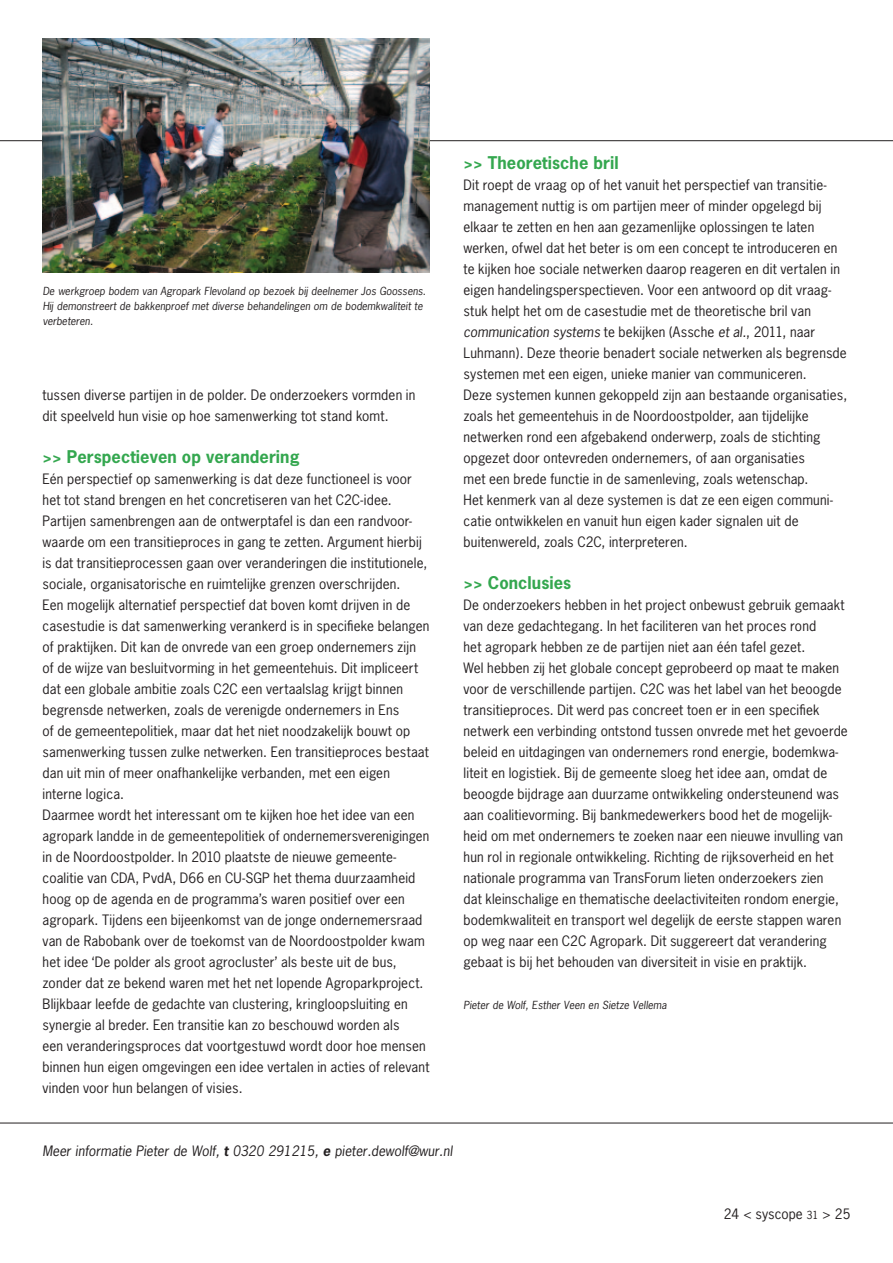
<style>
.page{position:relative;width:893px;height:1263px;background:#fff}
.page>*{position:absolute;margin:0;border:0;box-sizing:border-box;transform-origin:0 0}
.t1{font:700 16.5px "News Gothic";letter-spacing:.005em;color:#34a74f}
.t2{font:13.5px/21px "News Gothic";letter-spacing:.01em;color:#231f20}
.t3{font:italic 13.5px "News Gothic";color:#231f20}
.t4{font:italic 10.5px/15px "News Gothic";color:#231f20}
.s1{font-style:italic}
.s2{font-weight:700}
.s3{font-size:10.5px}
</style>
<div class="page">
<hr style="left:0;top:1123px;width:893px;height:1px;background:#231f20">
<hr style="left:0;top:140px;width:893px;height:1px;background:#231f20">
<img style="left:43px;top:38px;width:386px;height:234px">
<p class="t4" style="left:43px;top:283px;width:385px">De werkgroep bodem van Agropark Flevoland op bezoek bij deelnemer Jos Goossens.<br>Hij demonstreert de bakkenproef met diverse behandelingen om de bodemkwaliteit te verbeteren.</p>
<p class="t2" style="left:43px;top:384px;width:374px">tussen diverse partijen in de polder. De onderzoekers vormden in dit speelveld hun visie op hoe samenwerking tot stand komt.</p>
<p class="t1" style="left:43px;top:445px;width:259px">&gt;&gt; Perspectieven op verandering</p>
<p class="t2" style="left:43px;top:468px;width:388px">Eén perspectief op samenwerking is dat deze functioneel is voor het tot stand brengen en het concretiseren van het C2C-idee.<br>Partijen samenbrengen aan de ontwerptafel is dan een randvoor&shy;waarde om een transitieproces in gang te zetten. Argument hierbij is dat transitieprocessen gaan over veranderingen die institutionele, sociale, organisatorische en ruimtelijke grenzen overschrijden.<br>Een mogelijk alternatief perspectief dat boven komt drijven in de casestudie is dat samenwerking verankerd is in specifieke belangen of praktijken. Dit kan de onvrede van een groep ondernemers zijn of de wijze van besluitvorming in het gemeentehuis. Dit impliceert dat een globale ambitie zoals C2C een vertaalslag krijgt binnen begrensde netwerken, zoals de verenigde ondernemers in Ens<br>of de gemeentepolitiek, maar dat het niet noodzakelijk bouwt op samenwerking tussen zulke netwerken. Een transitieproces bestaat dan uit min of meer onafhankelijke verbanden, met een eigen interne logica.<br>Daarmee wordt het interessant om te kijken hoe het idee van een agropark landde in de gemeentepolitiek of ondernemersverenigingen in de Noordoostpolder. In 2010 plaatste de nieuwe gemeente&shy;coalitie van CDA, PvdA, D66 en CU-SGP het thema duurzaamheid hoog op de agenda en de programma’s waren positief over een agropark. Tijdens een bijeenkomst van de jonge ondernemersraad van de Rabobank over de toekomst van de Noordoostpolder kwam het idee ‘De polder als groot agrocluster’ als beste uit de bus, zonder dat ze bekend waren met het net lopende Agroparkproject.<br>Blijkbaar leefde de gedachte van clustering, kringloopsluiting en synergie al breder. Een transitie kan zo beschouwd worden als<br>een veranderingsproces dat voortgestuwd wordt door hoe mensen binnen hun eigen omgevingen een idee vertalen in acties of relevant vinden voor hun belangen of visies.</p>
<p class="t1" style="left:463px;top:151px;width:157px">&gt;&gt; Theoretische bril</p>
<p class="t2" style="left:463px;top:174px;width:385px">Dit roept de vraag op of het vanuit het perspectief van transitie&shy;management nuttig is om partijen meer of minder opgelegd bij elkaar te zetten en hen aan gezamenlijke oplossingen te laten werken, ofwel dat het beter is om een concept te introduceren en te kijken hoe sociale netwerken daarop reageren en dit vertalen in eigen handelingsperspectieven. Voor een antwoord op dit vraag&shy;stuk helpt het om de casestudie met de theoretische bril van <span class="s1">communication systems</span> te bekijken (Assche <span class="s1">et al.</span>, 2011, naar Luhmann). Deze theorie benadert sociale netwerken als begrensde systemen met een eigen, unieke manier van communiceren.<br>Deze systemen kunnen gekoppeld zijn aan bestaande organisaties, zoals het gemeentehuis in de Noordoostpolder, aan tijdelijke netwerken rond een afgebakend onderwerp, zoals de stichting opgezet door ontevreden ondernemers, of aan organisaties<br>met een brede functie in de samenleving, zoals wetenschap.<br>Het kenmerk van al deze systemen is dat ze een eigen communi&shy;catie ontwikkelen en vanuit hun eigen kader signalen uit de buitenwereld, zoals C2C, interpreteren.</p>
<p class="t1" style="left:463px;top:571px;width:109px">&gt;&gt; Conclusies</p>
<p class="t2" style="left:463px;top:594px;width:386px">De onderzoekers hebben in het project onbewust gebruik gemaakt van deze gedachtegang. In het faciliteren van het proces rond<br>het agropark hebben ze de partijen niet aan één tafel gezet.<br>Wel hebben zij het globale concept geprobeerd op maat te maken voor de verschillende partijen. C2C was het label van het beoogde transitieproces. Dit werd pas concreet toen er in een specifiek netwerk een verbinding ontstond tussen onvrede met het gevoerde beleid en uitdagingen van ondernemers rond energie, bodemkwa&shy;liteit en logistiek. Bij de gemeente sloeg het idee aan, omdat de beoogde bijdrage aan duurzame ontwikkeling ondersteunend was aan coalitievorming. Bij bankmedewerkers bood het de mogelijk&shy;heid om met ondernemers te zoeken naar een nieuwe invulling van hun rol in regionale ontwikkeling. Richting de rijksoverheid en het nationale programma van TransForum lieten onderzoekers zien<br>dat kleinschalige en thematische deelactiviteiten rondom energie, bodemkwaliteit en transport wel degelijk de eerste stappen waren op weg naar een C2C Agropark. Dit suggereert dat verandering gebaat is bij het behouden van diversiteit in visie en praktijk.</p>
<p class="t4" style="left:463px;top:997px;width:205px">Pieter de Wolf, Esther Veen en Sietze Vellema</p>
<p class="t3" style="left:43px;top:1142px;width:411px">Meer informatie Pieter de Wolf, <span class="s2">t</span> 0320 291215, <span class="s2">e</span> pieter.dewolf@wur.nl</p>
<p class="t2" style="left:724px;top:1203px;width:128px">24 &lt; syscope <span class="s3">31</span> &gt; 25</p>
</div>
